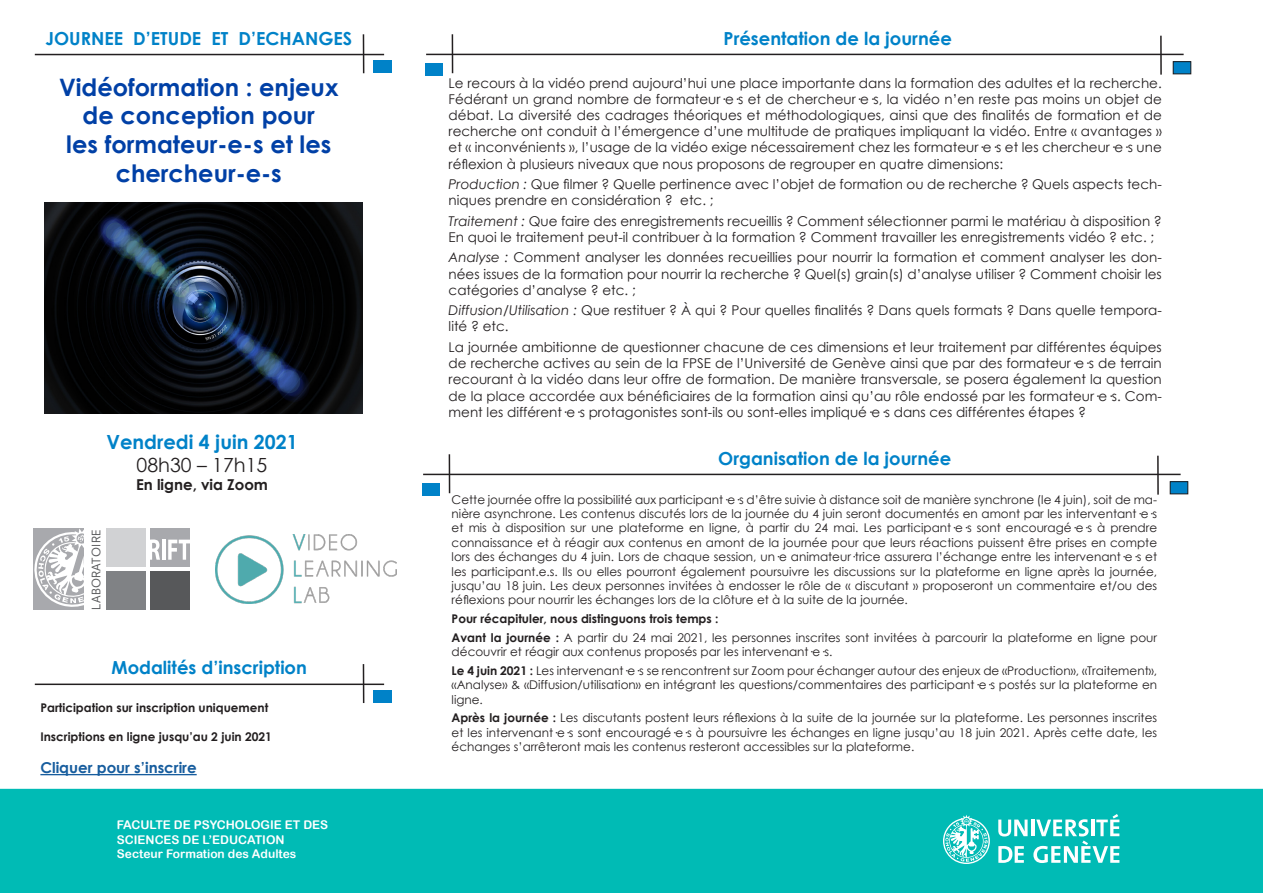
<style>
.page{position:relative;width:1263px;height:893px;background:#fff}
.page>*{position:absolute;margin:0;border:0;box-sizing:border-box;transform-origin:0 0}
.t1{font:700 24px/28.8px "Century Gothic";color:#0040a6;text-align:center}
.t2{font:700 19.5px "Century Gothic";color:#0082c8}
.t3{font:19.5px "Century Gothic";color:#231f20}
.t4{font:700 18px "Century Gothic";color:#0082c8}
.t5{font:700 15px "Century Gothic";color:#175d9e}
.t6{font:700 15px "Century Gothic";color:#231f20}
.t7{font:13.5px/16.2px "Century Gothic";color:#231f20;text-align:justify}
.t8{font:12px/14.4px "Century Gothic";color:#231f20;text-align:justify}
.t9{font:700 12px "Century Gothic";color:#231f20}
.t10{font:12px/14.4px "Arial Rounded MT Bold";color:#fff}
.t11{font:11.4px "Neuzeit S";letter-spacing:.03em;color:#57585a}
.s1{font-style:italic}
.s2{font-weight:700}
</style>
<div class="page">
<div style="left:0;top:789px;width:1263px;height:104px;background:#00bbb5"></div>
<hr style="left:35px;top:54px;width:349px;height:1px;background:#231f20">
<hr style="left:363px;top:34px;width:1px;height:39px;background:#231f20">
<div style="left:373px;top:60px;width:18px;height:13px;background:#0082c8"></div>
<svg style="left:943px;top:815px;width:47px;height:49px"></svg>
<svg style="left:998px;top:820px;width:29px;height:16px"></svg>
<hr style="left:1031px;top:820px;width:3px;height:16px;background:#fff">
<svg style="left:998px;top:846px;width:26px;height:17px"></svg>
<svg style="left:1033px;top:814px;width:86px;height:49px"></svg>
<div style="left:106px;top:528px;width:40px;height:39px;background:#d1d2d4"></div>
<div style="left:150px;top:528px;width:40px;height:39px;background:#a8a9ad"></div>
<div style="left:150px;top:571px;width:40px;height:39px;background:#57585a"></div>
<div style="left:106px;top:571px;width:40px;height:39px;background:#808285"></div>
<div style="left:34px;top:528px;width:50px;height:82px;background:#a8a9ad"></div>
<svg style="left:34px;top:529px;width:50px;height:78px"></svg>
<svg style="left:150px;top:539px;width:10px;height:21px"></svg>
<hr style="left:162px;top:540px;width:3px;height:20px;background:#fff">
<svg style="left:168px;top:540px;width:22px;height:20px"></svg>
<hr style="left:35px;top:684px;width:349px;height:1px;background:#231f20">
<hr style="left:363px;top:664px;width:1px;height:39px;background:#231f20">
<div style="left:373px;top:690px;width:18px;height:12px;background:#0082c8"></div>
<hr style="left:426px;top:54px;width:757px;height:1px;background:#231f20">
<hr style="left:1160px;top:36px;width:2px;height:39px;background:#231f20">
<div style="left:1173px;top:62px;width:18px;height:12px;background:#0082c8"></div>
<div style="left:1173px;top:61px;width:18px;height:13px;border:1px solid #231f20"></div>
<div style="left:425px;top:63px;width:17px;height:12px;background:#0082c8"></div>
<hr style="left:452px;top:34px;width:1px;height:39px;background:#231f20">
<img style="left:216px;top:534px;width:181px;height:69px">
<hr style="left:423px;top:474px;width:757px;height:1px;background:#231f20">
<hr style="left:1157px;top:456px;width:2px;height:39px;background:#231f20">
<div style="left:1170px;top:482px;width:18px;height:12px;background:#0082c8"></div>
<div style="left:1170px;top:481px;width:18px;height:13px;border:1px solid #231f20"></div>
<div style="left:422px;top:483px;width:17px;height:12px;background:#0082c8"></div>
<hr style="left:449px;top:454px;width:1px;height:39px;background:#231f20">
<hr style="left:40px;top:774px;width:157px;height:1px;background:#175d9e">
<img style="left:45px;top:202px;width:318px;height:212px">
<h3 class="t4" style="left:45px;top:25px;width:308px">JOURNEE D’ETUDE ET D’ECHANGES</h3>
<h3 class="t4" style="left:724px;top:25px;width:230px">Présentation de la journée</h3>
<p class="t1" style="left:59px;top:71px;width:281px">Vidéoformation : enjeux de conception pour<br>les formateur-e-s et les chercheur-e-s</p>
<p class="t2" style="left:106px;top:427px;width:193px">Vendredi 4 juin 2021</p>
<p class="t3" style="left:137px;top:452px;width:132px">08h30 – 17h15</p>
<p class="t6" style="left:136px;top:474px;width:134px">En ligne, via Zoom</p>
<p class="t11" style="left:89px;top:610px;width:82px;rotate:-90deg">LABORATOIRE</p>
<h3 class="t4" style="left:111px;top:653px;width:197px">Modalités d’inscription</h3>
<p class="t9" style="left:40px;top:699px;width:230px">Participation sur inscription uniquement</p>
<p class="t9" style="left:40px;top:727px;width:233px">Inscriptions en ligne jusqu’au 2 juin 2021</p>
<p class="t5" style="left:40px;top:756px;width:158px">Cliquer pour s’inscrire</p>
<p class="t10" style="left:117px;top:818px;width:213px">FACULTE DE PSYCHOLOGIE ET DES<br>SCIENCES DE L’EDUCATION<br>Secteur Formation des Adultes</p>
<p class="t7" style="left:449px;top:74px;width:715px">Le recours à la vidéo prend aujourd’hui une place importante dans la formation des adultes et la recherche.<br>Fédérant un grand nombre de formateur·e·s et de chercheur·e·s, la vidéo n’en reste pas moins un objet de débat. La diversité des cadrages théoriques et méthodologiques, ainsi que des finalités de formation et de recherche ont conduit à l’émergence d’une multitude de pratiques impliquant la vidéo. Entre « avantages » et « inconvénients », l’usage de la vidéo exige nécessairement chez les formateur·e·s et les chercheur·e·s une réflexion à plusieurs niveaux que nous proposons de regrouper en quatre dimensions:</p>
<p class="t7" style="left:449px;top:176px;width:715px"><span class="s1">Production :</span> Que filmer ? Quelle pertinence avec l’objet de formation ou de recherche ? Quels aspects tech&shy;niques prendre en considération ? etc. ;</p>
<p class="t7" style="left:449px;top:213px;width:715px"><span class="s1">Traitement :</span> Que faire des enregistrements recueillis ? Comment sélectionner parmi le matériau à disposition ?<br>En quoi le traitement peut-il contribuer à la formation ? Comment travailler les enregistrements vidéo ? etc. ;</p>
<p class="t7" style="left:449px;top:249px;width:715px"><span class="s1">Analyse :</span> Comment analyser les données recueillies pour nourrir la formation et comment analyser les don&shy;nées issues de la formation pour nourrir la recherche ? Quel(s) grain(s) d’analyse utiliser ? Comment choisir les catégories d’analyse ? etc. ;</p>
<p class="t7" style="left:449px;top:302px;width:715px"><span class="s1">Diffusion/Utilisation :</span> Que restituer ? À qui ? Pour quelles finalités ? Dans quels formats ? Dans quelle tempora&shy;lité ? etc.</p>
<p class="t7" style="left:449px;top:339px;width:715px">La journée ambitionne de questionner chacune de ces dimensions et leur traitement par différentes équipes de recherche actives au sein de la FPSE de l’Université de Genève ainsi que par des formateur·e·s de terrain recourant à la vidéo dans leur offre de formation. De manière transversale, se posera également la question de la place accordée aux bénéficiaires de la formation ainsi qu’au rôle endossé par les formateur·e·s. Com&shy;ment les différent·e·s protagonistes sont-ils ou sont-elles impliqué·e·s dans ces différentes étapes ?</p>
<h3 class="t4" style="left:718px;top:445px;width:234px">Organisation de la journée</h3>
<p class="t8" style="left:452px;top:492px;width:707px">Cette journée offre la possibilité aux participant·e·s d’être suivie à distance soit de manière synchrone (le 4 juin), soit de ma&shy;nière asynchrone. Les contenus discutés lors de la journée du 4 juin seront documentés en amont par les interventant·e·s et mis à disposition sur une plateforme en ligne, à partir du 24 mai. Les participant·e·s sont encouragé·e·s à prendre connaissance et à réagir aux contenus en amont de la journée pour que leurs réactions puissent être prises en compte lors des échanges du 4 juin. Lors de chaque session, un·e animateur·trice assurera l’échange entre les intervenant·e·s et les participant.e.s. Ils ou elles pourront également poursuivre les discussions sur la plateforme en ligne après la journée, jusqu’au 18 juin. Les deux personnes invitées à endosser le rôle de « discutant » proposeront un commentaire et/ou des réflexions pour nourrir les échanges lors de la clôture et à la suite de la journée.</p>
<p class="t9" style="left:452px;top:610px;width:268px">Pour récapituler, nous distinguons trois temps :</p>
<p class="t8" style="left:452px;top:630px;width:707px"><span class="s2">Avant la journée :</span> A partir du 24 mai 2021, les personnes inscrites sont invitées à parcourir la plateforme en ligne pour découvrir et réagir aux contenus proposés par les intervenant·e·s.</p>
<p class="t8" style="left:452px;top:663px;width:707px"><span class="s2">Le 4 juin 2021 :</span> Les intervenant·e·s se rencontrent sur Zoom pour échanger autour des enjeux de «Production», «Traitement», «Analyse» &amp; «Diffusion/utilisation» en intégrant les questions/commentaires des participant·e·s postés sur la plateforme en ligne.</p>
<p class="t8" style="left:452px;top:710px;width:707px"><span class="s2">Après la journée :</span> Les discutants postent leurs réflexions à la suite de la journée sur la plateforme. Les personnes inscrites et les intervenant·e·s sont encouragé·e·s à poursuivre les échanges en ligne jusqu’au 18 juin 2021. Après cette date, les échanges s’arrêteront mais les contenus resteront accessibles sur la plateforme.</p>
</div>
